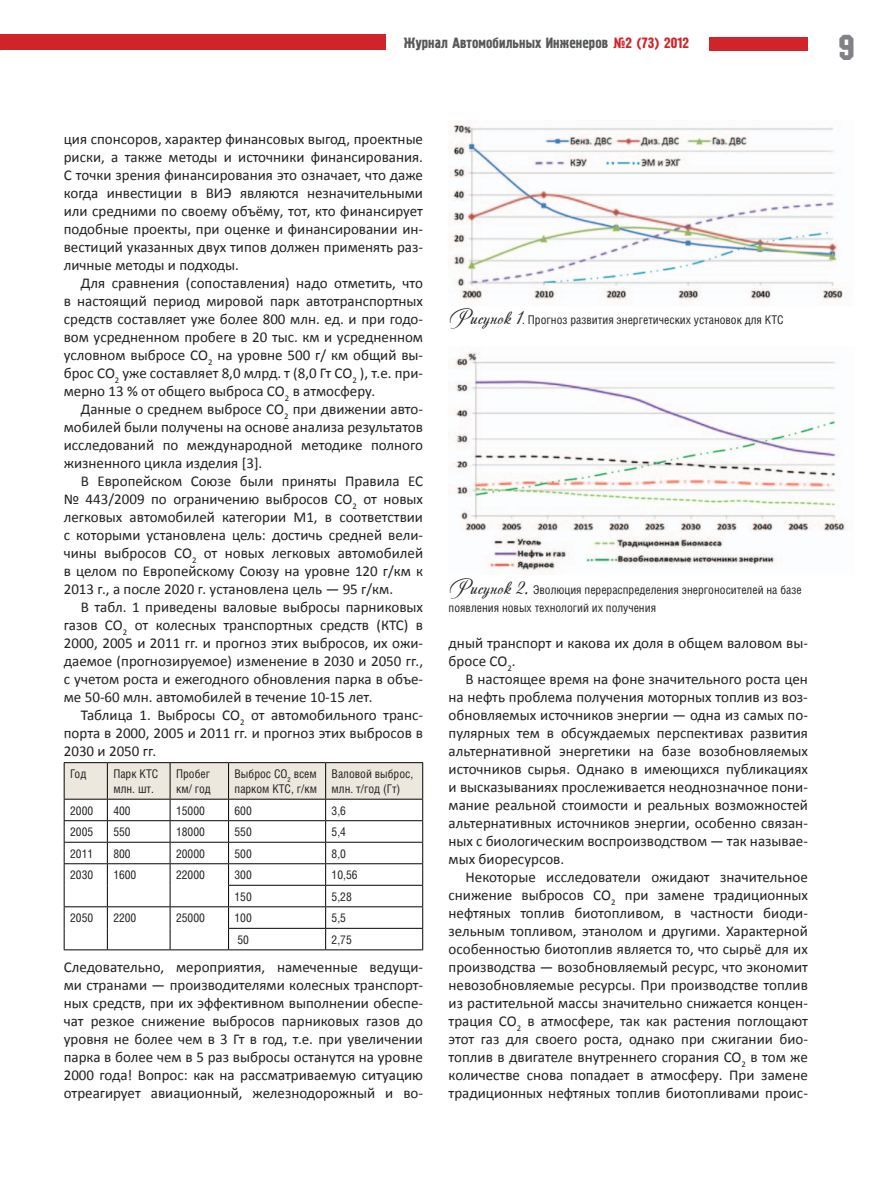
<style>
.page{position:relative;width:893px;height:1191px;background:#fff}
.page>*{position:absolute;margin:0;border:0;box-sizing:border-box;transform-origin:0 0}
.t1{font:36px "Machine C";color:#808285}
.t2{font:15px/18px "Calibri";color:#231f20;text-align:justify}
.t3{font:15px "Pollock 1 C";color:#57585a}
.t4{font:12px/15px "Helios Cond";color:#231f20}
.s1{color:#d1232a}
.s2{font-family:"Andantinoscript";font-size:21px}
</style>
<div class="page">
<div style="left:0;top:34px;width:386px;height:16px;background:#d1232a"></div>
<div style="left:709px;top:38px;width:99px;height:13px;background:#d1232a"></div>
<svg style="left:64px;top:762px;width:359px;height:187px"></svg>
<hr style="left:64px;top:949px;width:43px;height:1px;background:#040503">
<hr style="left:107px;top:949px;width:63px;height:1px;background:#040503">
<hr style="left:170px;top:949px;width:59px;height:1px;background:#040503">
<hr style="left:229px;top:949px;width:97px;height:1px;background:#040503">
<hr style="left:326px;top:949px;width:97px;height:1px;background:#040503">
<img style="left:449px;top:121px;width:397px;height:183px">
<img style="left:449px;top:352px;width:397px;height:222px">
<p class="t3" style="left:404px;top:34px;width:287px">Журнал Автомобильных Инженеров <span class="s1">№2 (73) 2012</span></p>
<h1 class="t1" style="left:838px;top:27px;width:18px">9</h1>
<p class="t2" style="left:64px;top:129px;width:361px">ция спонсоров, характер финансовых выгод, проектные риски, а также методы и источники финансирования.<br>С точки зрения финансирования это означает, что даже когда инвестиции в ВИЭ являются незначительными или средними по своему объёму, тот, кто финансирует подобные проекты, при оценке и финансировании ин&shy;вестиций указанных двух типов должен применять раз&shy;личные методы и подходы.</p>
<p class="t2" style="left:64px;top:273px;width:361px;text-indent:17px">Для сравнения (сопоставления) надо отметить, что в настоящий период мировой парк автотранспортных средств составляет уже более 800 млн. ед. и при годо&shy;вом усредненном пробеге в 20 тыс. км и усредненном условном выбросе СО<sub>2</sub> на уровне 500 г/ км общий вы&shy;брос СО<sub>2</sub> уже составляет 8,0 млрд. т (8,0 Гт СО<sub>2</sub> ), т.е. при&shy;мерно 13 % от общего выброса СО<sub>2</sub> в атмосферу.</p>
<p class="t2" style="left:64px;top:399px;width:361px;text-indent:17px">Данные о среднем выбросе СО<sub>2</sub> при движении авто&shy;мобилей были получены на основе анализа результатов исследований по международной методике полного жизненного цикла изделия [3].</p>
<p class="t2" style="left:64px;top:471px;width:361px;text-indent:17px">В Европейском Союзе были приняты Правила ЕС № 443/2009 по ограничению выбросов СО<sub>2</sub> от новых легковых автомобилей категории М1, в соответствии с которыми установлена цель: достичь средней вели&shy;чины выбросов СО<sub>2</sub> от новых легковых автомобилей в целом по Европейскому Союзу на уровне 120 г/км к 2013 г., а после 2020 г. установлена цель — 95 г/км.</p>
<p class="t2" style="left:64px;top:597px;width:361px;text-indent:17px">В табл. 1 приведены валовые выбросы парниковых газов СО<sub>2</sub> от колесных транспортных средств (КТС) в 2000, 2005 и 2011 гг. и прогноз этих выбросов, их ожи&shy;даемое (прогнозируемое) изменение в 2030 и 2050 гг., с учетом роста и ежегодного обновления парка в объе&shy;ме 50-60 млн. автомобилей в течение 10-15 лет.</p>
<p class="t2" style="left:64px;top:705px;width:361px;text-indent:17px">Таблица 1. Выбросы СО<sub>2</sub> от автомобильного транс&shy;порта в 2000, 2005 и 2011 гг. и прогноз этих выбросов в 2030 и 2050 гг.</p>
<p class="t4" style="left:70px;top:766px;width:18px">Год</p>
<p class="t4" style="left:113px;top:766px;width:46px">Парк КТС млн. шт.</p>
<p class="t4" style="left:176px;top:766px;width:36px">Пробег км/ год</p>
<p class="t4" style="left:235px;top:766px;width:84px">Выброс СО<sub>2</sub> всем парком КТС, г/км</p>
<p class="t4" style="left:332px;top:766px;width:83px">Валовой выброс, млн. т/год (Гт)</p>
<p class="t4" style="left:70px;top:802px;width:25px">2000</p>
<p class="t4" style="left:113px;top:802px;width:19px">400</p>
<p class="t4" style="left:176px;top:802px;width:30px">15000</p>
<p class="t4" style="left:235px;top:802px;width:19px">600</p>
<p class="t4" style="left:332px;top:802px;width:16px">3,6</p>
<p class="t4" style="left:70px;top:824px;width:25px">2005</p>
<p class="t4" style="left:113px;top:824px;width:19px">550</p>
<p class="t4" style="left:176px;top:824px;width:30px">18000</p>
<p class="t4" style="left:235px;top:824px;width:19px">550</p>
<p class="t4" style="left:332px;top:824px;width:16px">5,4</p>
<p class="t4" style="left:70px;top:845px;width:25px">2011</p>
<p class="t4" style="left:113px;top:845px;width:19px">800</p>
<p class="t4" style="left:176px;top:845px;width:30px">20000</p>
<p class="t4" style="left:235px;top:845px;width:19px">500</p>
<p class="t4" style="left:332px;top:845px;width:16px">8,0</p>
<p class="t4" style="left:70px;top:867px;width:25px">2030</p>
<p class="t4" style="left:113px;top:867px;width:25px">1600</p>
<p class="t4" style="left:176px;top:867px;width:30px">22000</p>
<p class="t4" style="left:235px;top:867px;width:19px">300</p>
<p class="t4" style="left:332px;top:867px;width:27px">10,56</p>
<p class="t4" style="left:235px;top:888px;width:19px">150</p>
<p class="t4" style="left:332px;top:888px;width:22px">5,28</p>
<p class="t4" style="left:70px;top:910px;width:25px">2050</p>
<p class="t4" style="left:113px;top:910px;width:25px">2200</p>
<p class="t4" style="left:176px;top:910px;width:30px">25000</p>
<p class="t4" style="left:235px;top:910px;width:19px">100</p>
<p class="t4" style="left:332px;top:910px;width:16px">5,5</p>
<p class="t4" style="left:237px;top:932px;width:13px">50</p>
<p class="t4" style="left:332px;top:932px;width:22px">2,75</p>
<p class="t2" style="left:64px;top:957px;width:361px">Следовательно, мероприятия, намеченные ведущи&shy;ми странами — производителями колесных транспорт&shy;ных средств, при их эффективном выполнении обеспе&shy;чат резкое снижение выбросов парниковых газов до уровня не более чем в 3 Гт в год, т.е. при увеличении парка в более чем в 5 раз выбросы останутся на уровне 2000 года! Вопрос: как на рассматриваемую ситуацию отреагирует авиационный, железнодорожный и во-</p>
<p class="t4" style="left:449px;top:312px;width:337px"><span class="s2">Рисунок 1</span>. Прогноз развития энергетических установок для КТС</p>
<p class="t4" style="left:449px;top:581px;width:355px;line-height:18px"><span class="s2">Рисунок 2.</span> Эволюция перераспределения энергоносителей на базе появления новых технологий их получения</p>
<p class="t2" style="left:449px;top:633px;width:361px">дный транспорт и какова их доля в общем валовом вы&shy;бросе СО<sub>2</sub>.</p>
<p class="t2" style="left:449px;top:669px;width:361px;text-indent:17px">В настоящее время на фоне значительного роста цен на нефть проблема получения моторных топлив из воз&shy;обновляемых источников энергии — одна из самых по&shy;пулярных тем в обсуждаемых перспективах развития альтернативной энергетики на базе возобновляемых источников сырья. Однако в имеющихся публикациях и высказываниях прослеживается неоднозначное пони&shy;мание реальной стоимости и реальных возможностей альтернативных источников энергии, особенно связан&shy;ных с биологическим воспроизводством — так называе&shy;мых биоресурсов.</p>
<p class="t2" style="left:449px;top:867px;width:361px;text-indent:17px">Некоторые исследователи ожидают значительное снижение выбросов CO<sub>2</sub> при замене традиционных нефтяных топлив биотопливом, в частности биоди&shy;зельным топливом, этанолом и другими. Характерной особенностью биотоплив является то, что сырьё для их производства — возобновляемый ресурс, что экономит невозобновляемые ресурсы. При производстве топлив из растительной массы значительно снижается концен&shy;трация CO<sub>2</sub> в атмосфере, так как растения поглощают этот газ для своего роста, однако при сжигании био&shy;топлив в двигателе внутреннего сгорания CO<sub>2</sub> в том же количестве снова попадает в атмосферу. При замене традиционных нефтяных топлив биотопливами проис-</p>
</div>
